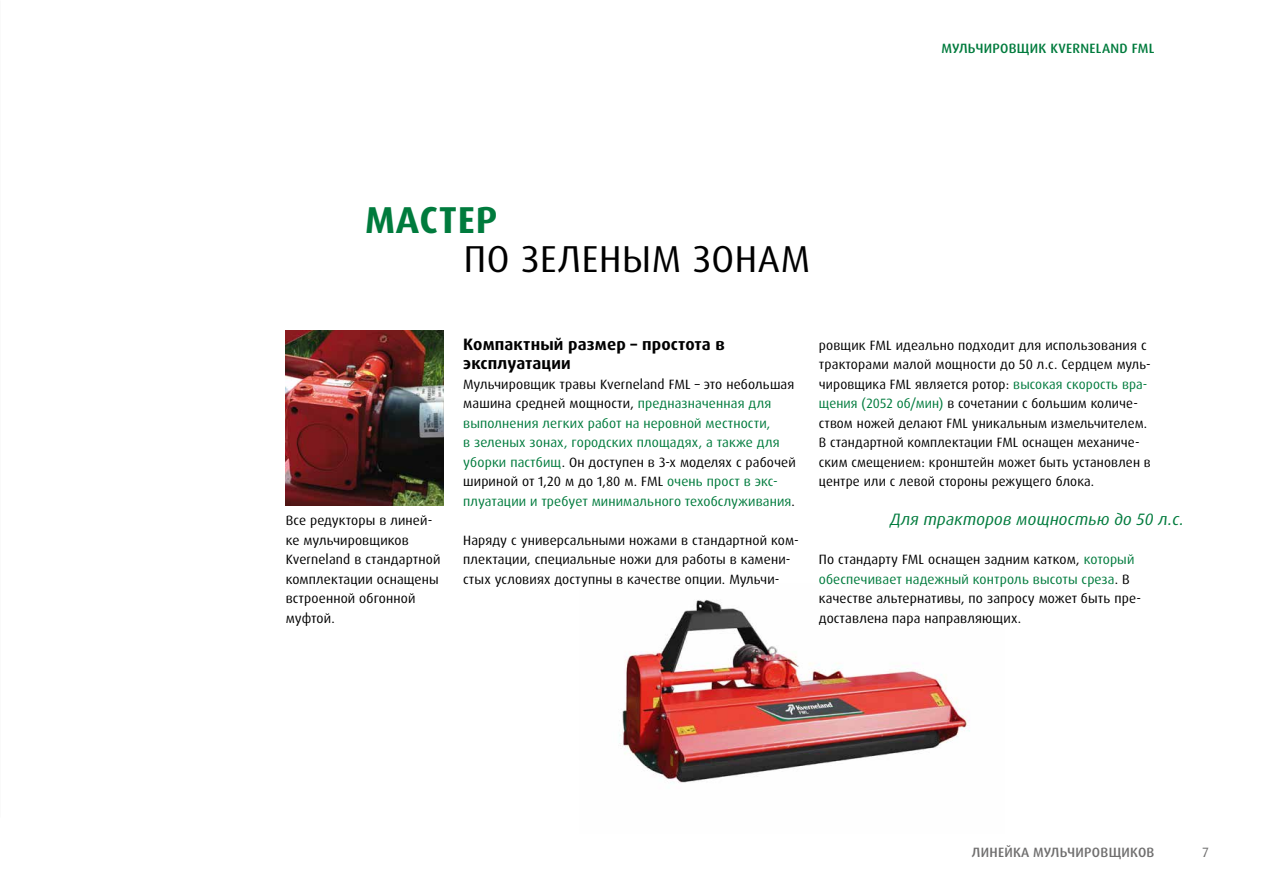
<style>
.page{position:relative;width:1263px;height:893px;background:#fff}
.page>*{position:absolute;margin:0;border:0;box-sizing:border-box;transform-origin:0 0}
.t1{font:37.5px "Dax Pro";letter-spacing:.02em;color:#000}
.t2{font:700 37.5px "Dax Pro";letter-spacing:.02em;color:#007b3d}
.t3{font:700 16.5px/19.5px "Dax Pro";letter-spacing:.01em;color:#000}
.t4{font:italic 16.5px "Dax Pro";letter-spacing:.01em;color:#007b3d}
.t5{font:13.5px/19.5px "Dax Pro";letter-spacing:.01em;color:#000}
.t6{font:13.5px/19.5px "Dax Pro";letter-spacing:.01em;color:#007b3d}
.t7{font:500 13.5px "Dax Pro";letter-spacing:.02em;color:#007b3d}
.t8{font:500 13.5px "Dax Pro";letter-spacing:.02em;color:#706f6f}
.t9{font:13.5px "Dax Pro";color:#706f6f}
.s1{color:#000}
.s2{color:#007b3d}
</style>
<div class="page">
<img style="left:619px;top:600px;width:351px;height:183px">
<img style="left:286px;top:330px;width:158px;height:176px">
<h1 class="t2" style="left:365px;top:195px;width:134px">МАСТЕР</h1>
<h1 class="t1" style="left:464px;top:234px;width:348px">ПО ЗЕЛЕНЫМ ЗОНАМ</h1>
<p class="t7" style="left:941px;top:40px;width:215px">МУЛЬЧИРОВЩИК KVERNELAND FML</p>
<p class="t3" style="left:463px;top:334px;width:263px">Компактный размер – простота в эксплуатации</p>
<p class="t6" style="left:463px;top:374px;width:334px"><span class="s1">Мульчировщик травы Kverneland FML – это небольшая машина средней мощности,</span> предназначенная для выполнения легких работ на неровной местности,<br>в зеленых зонах, городских площадях, а также для уборки пастбищ<span class="s1">. Он доступен в 3-х моделях с рабочей шириной от 1,20 м до 1,80 м. FML</span> очень прост в экс&shy;плуатации и требует минимального техобслуживания<span class="s1">.</span></p>
<p class="t5" style="left:463px;top:530px;width:337px">Наряду с универсальными ножами в стандартной ком&shy;плектации, специальные ножи для работы в камени&shy;стых условиях доступны в качестве опции. Мульчи-</p>
<p class="t5" style="left:819px;top:335px;width:333px">ровщик FML идеально подходит для использования с тракторами малой мощности до 50 л.с. Сердцем муль&shy;чировщика FML является ротор: <span class="s2">высокая скорость вра&shy;щения (2052 об/мин)</span> в сочетании с большим количе&shy;ством ножей делают FML уникальным измельчителем.<br>В стандартной комплектации FML оснащен механиче&shy;ским смещением: кронштейн может быть установлен в центре или с левой стороны режущего блока.</p>
<p class="t5" style="left:286px;top:511px;width:156px">Все редукторы в линей&shy;ке мульчировщиков<br>Kverneland в стандартной комплектации оснащены встроенной обгонной муфтой.</p>
<p class="t4" style="left:890px;top:509px;width:295px">Для тракторов мощностью до 50 л.с.</p>
<p class="t5" style="left:819px;top:550px;width:324px">По стандарту FML оснащен задним катком, <span class="s2">который обеспечивает надежный контроль высоты среза</span>. В качестве альтернативы, по запросу может быть пре&shy;доставлена пара направляющих.</p>
<p class="t8" style="left:972px;top:843px;width:184px">ЛИНЕЙКА МУЛЬЧИРОВЩИКОВ</p>
<p class="t9" style="left:1202px;top:843px;width:8px">7</p>
</div>
